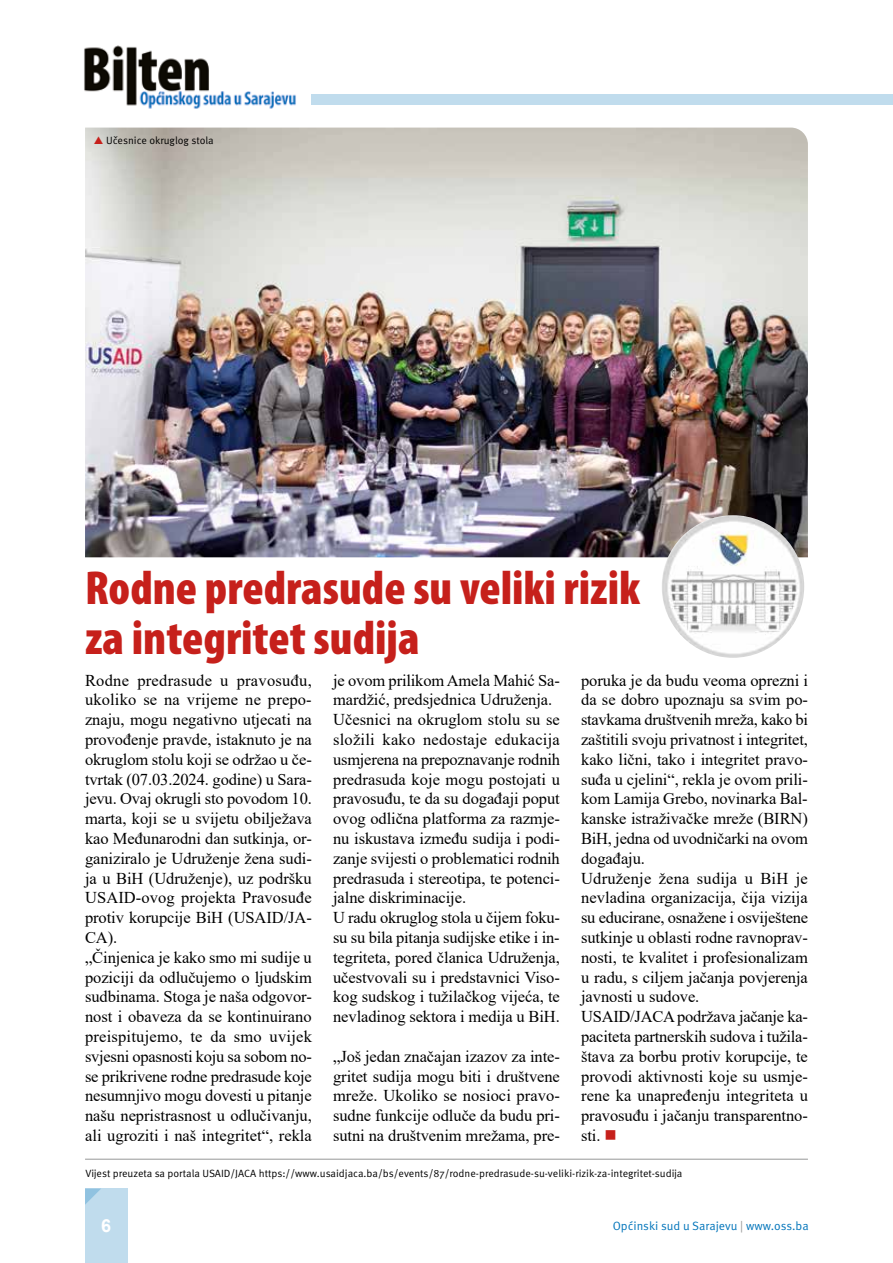
<style>
.page{position:relative;width:893px;height:1263px;background:#fff}
.page>*{position:absolute;margin:0;border:0;box-sizing:border-box;transform-origin:0 0}
.t1{font:900 condensed 48px/49.5px "Myriad Pro";color:#c6201b}
.t2{font:700 18px "Arial";color:#fff}
.t3{font:16.5px/19.8px "Times New Roman";letter-spacing:-.005em;color:#000}
.t4{font:12px "Meta Pro";color:#0074ba}
.t5{font:10.5px "Meta Pro";color:#000}
.s1{color:#c6201b}
.s2{color:#969898}
</style>
<div class="page">
<img style="left:84px;top:45px;width:212px;height:64px">
<div style="left:311px;top:94px;width:582px;height:11px;background:#c0dced"></div>
<div style="left:85px;top:1188px;width:43px;height:75px;background:#c0dced"></div>
<svg style="left:85px;top:1188px;width:16px;height:17px"></svg>
<img style="left:85px;top:128px;width:723px;height:429px">
<hr style="left:85px;top:1159px;width:723px;height:1px;background:#969898">
<img style="left:662px;top:515px;width:142px;height:143px;border-radius:71px">
<svg style="left:94px;top:136px;width:9px;height:8px"></svg>
<p class="t5" style="left:106px;top:134px;width:109px">Učesnice okruglog stola</p>
<h1 class="t1" style="left:85px;top:564px;width:557px">Rodne predrasude su veliki rizik za integritet sudija</h1>
<p class="t3" style="left:85px;top:669px;width:228px">Rodne predrasude u pravosuđu, ukoliko se na vrijeme ne prepo&shy;znaju, mogu negativno utjecati na provođenje pravde, istaknuto je na okruglom stolu koji se održao u če&shy;tvrtak (07.03.2024. godine) u Sara&shy;jevu. Ovaj okrugli sto povodom 10. marta, koji se u svijetu obilježava kao Međunarodni dan sutkinja, or&shy;ganiziralo je Udruženje žena sudi&shy;ja u BiH (Udruženje), uz podršku<br>USAID-ovog projekta Pravosuđe protiv korupcije BiH (USAID/JA-<br>CA).<br>„Činjenica je kako smo mi sudije u poziciji da odlučujemo o ljudskim sudbinama. Stoga je naša odgovor&shy;nost i obaveza da se kontinuirano preispitujemo, te da smo uvijek svjesni opasnosti koju sa sobom no&shy;se prikrivene rodne predrasude koje nesumnjivo mogu dovesti u pitanje našu nepristrasnost u odlučivanju, ali ugroziti i naš integritet“, rekla</p>
<p class="t3" style="left:333px;top:669px;width:228px">je ovom prilikom Amela Mahić Sa&shy;mardžić, predsjednica Udruženja.<br>Učesnici na okruglom stolu su se složili kako nedostaje edukacija usmjerena na prepoznavanje rodnih predrasuda koje mogu postojati u pravosuđu, te da su događaji poput ovog odlična platforma za razmje&shy;nu iskustava između sudija i podi&shy;zanje svijesti o problematici rodnih predrasuda i stereotipa, te potenci&shy;jalne diskriminacije.<br>U radu okruglog stola u čijem foku&shy;su su bila pitanja sudijske etike i in&shy;tegriteta, pored članica Udruženja, učestvovali su i predstavnici Viso&shy;kog sudskog i tužilačkog vijeća, te nevladinog sektora i medija u BiH.</p>
<p class="t3" style="left:333px;top:1046px;width:228px;text-align:justify">„Još jedan značajan izazov za inte&shy;gritet sudija mogu biti i društvene mreže. Ukoliko se nosioci pravo&shy;sudne funkcije odluče da budu pri&shy;sutni na društvenim mrežama, pre-</p>
<p class="t3" style="left:581px;top:669px;width:228px">poruka je da budu veoma oprezni i da se dobro upoznaju sa svim po&shy;stavkama društvenih mreža, kako bi zaštitili svoju privatnost i integritet, kako lični, tako i integritet pravo&shy;suđa u cjelini“, rekla je ovom prili&shy;kom Lamija Grebo, novinarka Bal&shy;kanske istraživačke mreže (BIRN)<br>BiH, jedna od uvodničarki na ovom događaju.<br>Udruženje žena sudija u BiH je nevladina organizacija, čija vizija su educirane, osnažene i osviještene sutkinje u oblasti rodne ravnoprav&shy;nosti, te kvalitet i profesionalizam u radu, s ciljem jačanja povjerenja javnosti u sudove.<br>USAID/JACA podržava jačanje ka&shy;paciteta partnerskih sudova i tužila&shy;štava za borbu protiv korupcije, te provodi aktivnosti koje su usmje&shy;rene ka unapređenju integriteta u pravosuđu i jačanju transparentno&shy;sti. <span class="s1">■</span></p>
<p class="t5" style="left:85px;top:1167px;width:598px">Vijest preuzeta sa portala USAID/JACA https://www.usaidjaca.ba/bs/events/87/rodne-predrasude-su-veliki-rizik-za-integritet-sudija</p>
<p class="t2" style="left:101px;top:1213px;width:12px">6</p>
<p class="t4" style="left:613px;top:1218px;width:197px">Općinski sud u Sarajevu <span class="s2">|</span> www.oss.ba</p>
</div>
